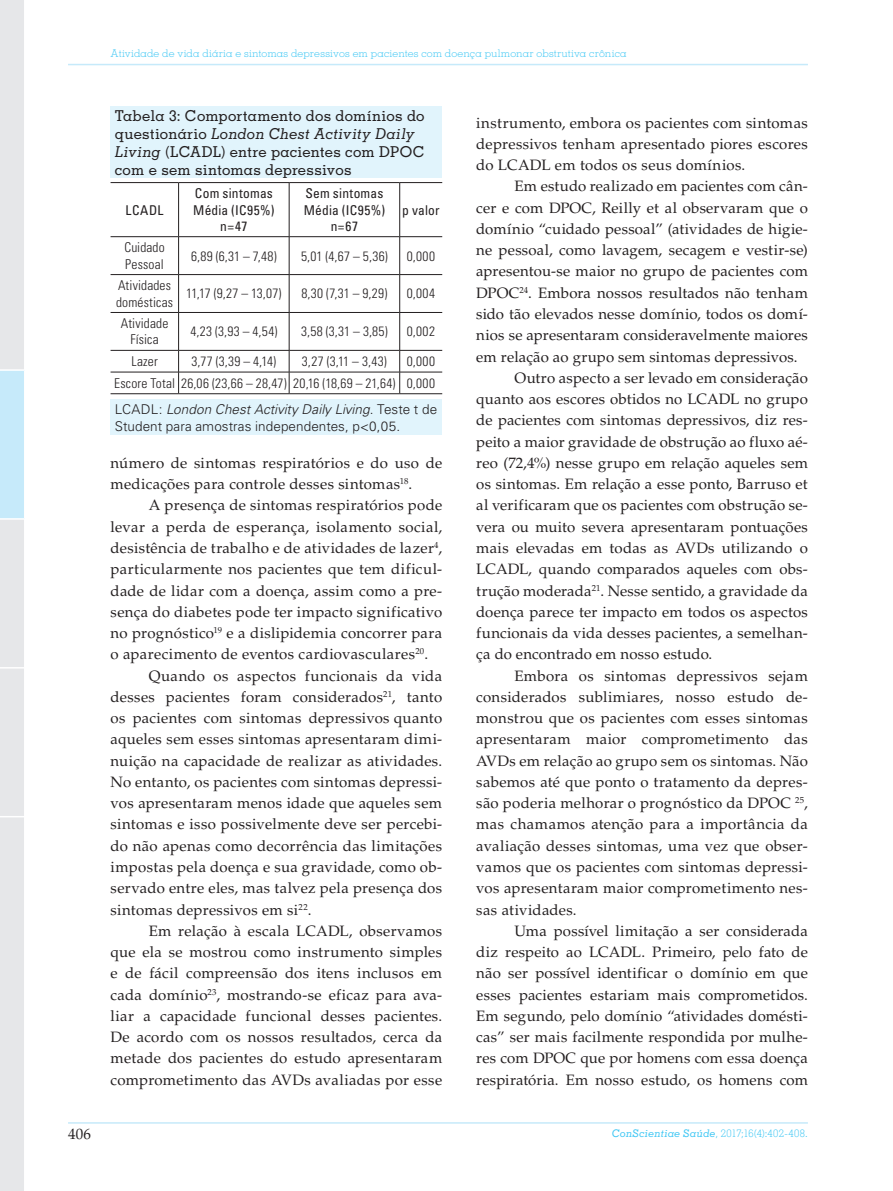
<style>
.page{position:relative;width:893px;height:1191px;background:#fff}
.page>*{position:absolute;margin:0;border:0;box-sizing:border-box;transform-origin:0 0}
.CS_Normal{font:15px/21.3px "Palatino LT Std";letter-spacing:.015em;color:#231f20;text-align:justify}
.CS_Tabela_-_titulo{font:500 15px/18px "Memphis LT Std";letter-spacing:.01em;color:#231f20}
.t1{font:300 condensed 13.5px/16.2px "Univers LT Std";letter-spacing:.015em;color:#231f20}
.CS_Tabela_-_corpo{font:300 13.5px/16.2px "Univers LT Std";letter-spacing:.005em;color:#231f20}
.t2{font:condensed 13.5px/16.2px "Univers LT Std";letter-spacing:.015em;color:#231f20;text-align:center}
.t3{font:300 10.5px "Memphis LT Std";letter-spacing:.01em;color:#40c7f4}
.t4{font:300 10.5px "Memphis LT Std";letter-spacing:.03em;color:#40c7f4}
.s1{font-style:italic}
.s2{font-weight:500;font-style:italic}
</style>
<div class="page">
<hr style="left:68px;top:64px;width:740px;height:1px;background:#c6eafa">
<hr style="left:68px;top:1122px;width:740px;height:1px;background:#c6eafa">
<svg style="left:0;top:0;width:24px;height:1191px;background:#e2e7eb"></svg>
<div style="left:111px;top:106px;width:331px;height:329px;background:#e1f4fc"></div>
<div style="left:111px;top:178px;width:331px;height:220px;background:#fff"></div>
<hr style="left:111px;top:182px;width:68px;height:1px;background:#231f20">
<hr style="left:179px;top:182px;width:110px;height:1px;background:#231f20">
<hr style="left:178px;top:183px;width:1px;height:53px;background:#231f20">
<hr style="left:289px;top:182px;width:111px;height:1px;background:#231f20">
<hr style="left:289px;top:183px;width:1px;height:53px;background:#231f20">
<hr style="left:400px;top:182px;width:42px;height:1px;background:#231f20">
<hr style="left:399px;top:183px;width:1px;height:53px;background:#231f20">
<hr style="left:111px;top:236px;width:68px;height:1px;background:#231f20">
<hr style="left:179px;top:236px;width:110px;height:1px;background:#231f20">
<hr style="left:178px;top:237px;width:1px;height:37px;background:#231f20">
<hr style="left:289px;top:236px;width:111px;height:1px;background:#231f20">
<hr style="left:289px;top:237px;width:1px;height:37px;background:#231f20">
<hr style="left:400px;top:236px;width:42px;height:1px;background:#231f20">
<hr style="left:399px;top:237px;width:1px;height:37px;background:#231f20">
<hr style="left:111px;top:274px;width:68px;height:1px;background:#231f20">
<hr style="left:179px;top:274px;width:110px;height:1px;background:#231f20">
<hr style="left:178px;top:275px;width:1px;height:37px;background:#231f20">
<hr style="left:289px;top:274px;width:111px;height:1px;background:#231f20">
<hr style="left:289px;top:275px;width:1px;height:37px;background:#231f20">
<hr style="left:400px;top:274px;width:42px;height:1px;background:#231f20">
<hr style="left:399px;top:275px;width:1px;height:37px;background:#231f20">
<hr style="left:111px;top:312px;width:68px;height:1px;background:#231f20">
<hr style="left:179px;top:312px;width:110px;height:1px;background:#231f20">
<hr style="left:178px;top:313px;width:1px;height:37px;background:#231f20">
<hr style="left:289px;top:312px;width:111px;height:1px;background:#231f20">
<hr style="left:289px;top:313px;width:1px;height:37px;background:#231f20">
<hr style="left:400px;top:312px;width:42px;height:1px;background:#231f20">
<hr style="left:399px;top:313px;width:1px;height:37px;background:#231f20">
<hr style="left:111px;top:350px;width:68px;height:1px;background:#231f20">
<hr style="left:179px;top:350px;width:110px;height:1px;background:#231f20">
<hr style="left:289px;top:350px;width:111px;height:1px;background:#231f20">
<hr style="left:400px;top:350px;width:42px;height:1px;background:#231f20">
<hr style="left:111px;top:372px;width:68px;height:1px;background:#231f20">
<hr style="left:179px;top:372px;width:110px;height:1px;background:#231f20">
<svg style="left:178px;top:350px;width:1px;height:43px"></svg>
<hr style="left:289px;top:372px;width:111px;height:1px;background:#231f20">
<svg style="left:289px;top:350px;width:1px;height:43px"></svg>
<hr style="left:400px;top:372px;width:42px;height:1px;background:#231f20">
<svg style="left:399px;top:350px;width:1px;height:43px"></svg>
<hr style="left:111px;top:393px;width:68px;height:1px;background:#231f20">
<hr style="left:179px;top:393px;width:110px;height:1px;background:#231f20">
<hr style="left:289px;top:393px;width:111px;height:1px;background:#231f20">
<hr style="left:400px;top:393px;width:42px;height:1px;background:#231f20">
<p class="t3" style="left:111px;top:47px;width:518px">Atividade de vida diária e sintomas depressivos em pacientes com doença pulmonar obstrutiva crônica</p>
<p class="CS_Tabela_-_titulo" style="left:115px;top:107px;width:311px">Tabela 3: Comportamento dos domínios do questionário <span class="s1">London Chest Activity Daily Living</span> (LCADL) entre pacientes com DPOC com e sem sintomas depressivos</p>
<p class="t2" style="left:126px;top:201px;width:39px">LCADL</p>
<p class="t2" style="left:193px;top:185px;width:83px">Com sintomas<br>Média (IC95%) n=47</p>
<p class="t2" style="left:304px;top:185px;width:83px">Sem sintomas<br>Média (IC95%) n=67</p>
<p class="t2" style="left:402px;top:201px;width:39px">p valor</p>
<p class="t1" style="left:124px;top:239px;width:42px">Cuidado<br>Pessoal</p>
<p class="t1" style="left:191px;top:248px;width:87px">6,89 (6,31 – 7,48)</p>
<p class="t1" style="left:301px;top:248px;width:88px">5,01 (4,67 – 5,36)</p>
<p class="t1" style="left:407px;top:248px;width:30px">0,000</p>
<p class="t1" style="left:116px;top:277px;width:59px">Atividades domésticas</p>
<p class="t1" style="left:186px;top:285px;width:97px">11,17 (9,27 – 13,07)</p>
<p class="t1" style="left:302px;top:285px;width:87px">8,30 (7,31 – 9,29)</p>
<p class="t1" style="left:407px;top:285px;width:30px">0,004</p>
<p class="t1" style="left:121px;top:315px;width:49px;text-align:center">Atividade<br>Física</p>
<p class="t1" style="left:190px;top:323px;width:89px">4,23 (3,93 – 4,54)</p>
<p class="t1" style="left:301px;top:323px;width:88px">3,58 (3,31 – 3,85)</p>
<p class="t1" style="left:407px;top:323px;width:30px">0,002</p>
<p class="t1" style="left:131px;top:353px;width:28px">Lazer</p>
<p class="t1" style="left:191px;top:353px;width:86px">3,77 (3,39 – 4,14)</p>
<p class="t1" style="left:302px;top:353px;width:86px">3,27 (3,11 – 3,43)</p>
<p class="t1" style="left:114px;top:350px;width:322px;line-height:21.8px;text-align:right">0,000<br>Escore Total 26,06 (23,66 – 28,47) 20,16 (18,69 – 21,64) 0,000</p>
<p class="CS_Tabela_-_corpo" style="left:115px;top:401px;width:324px">LCADL: <span class="s1">London Chest Activity Daily Living</span>. Teste t de<br>Student para amostras independentes, p&lt;0,05.</p>
<p class="CS_Normal" style="left:111px;top:452px;width:333px">número de sintomas respiratórios e do uso de medicações para controle desses sintomas<sup>18</sup>.</p>
<p class="CS_Normal" style="left:111px;top:495px;width:333px;text-indent:38px">A presença de sintomas respiratórios pode levar a perda de esperança, isolamento social, desistência de trabalho e de atividades de lazer<sup>4</sup>, particularmente nos pacientes que tem dificul&shy;dade de lidar com a doença, assim como a pre&shy;sença do diabetes pode ter impacto significativo no prognóstico<sup>19</sup> e a dislipidemia concorrer para o aparecimento de eventos cardiovasculares<sup>20</sup>.</p>
<p class="CS_Normal" style="left:111px;top:665px;width:333px;text-indent:38px">Quando os aspectos funcionais da vida desses pacientes foram considerados<sup>21</sup>, tanto os pacientes com sintomas depressivos quanto aqueles sem esses sintomas apresentaram dimi&shy;nuição na capacidade de realizar as atividades.<br>No entanto, os pacientes com sintomas depressi&shy;vos apresentaram menos idade que aqueles sem sintomas e isso possivelmente deve ser percebi&shy;do não apenas como decorrência das limitações impostas pela doença e sua gravidade, como ob&shy;servado entre eles, mas talvez pela presença dos sintomas depressivos em si<sup>22</sup>.</p>
<p class="CS_Normal" style="left:111px;top:920px;width:333px;text-indent:38px">Em relação à escala LCADL, observamos que ela se mostrou como instrumento simples e de fácil compreensão dos itens inclusos em cada domínio<sup>23</sup>, mostrando-se eficaz para ava&shy;liar a capacidade funcional desses pacientes.<br>De acordo com os nossos resultados, cerca da metade dos pacientes do estudo apresentaram comprometimento das AVDs avaliadas por esse</p>
<p class="CS_Normal" style="left:476px;top:112px;width:333px">instrumento, embora os pacientes com sintomas depressivos tenham apresentado piores escores do LCADL em todos os seus domínios.</p>
<p class="CS_Normal" style="left:476px;top:176px;width:333px;text-indent:38px">Em estudo realizado em pacientes com cân&shy;cer e com DPOC, Reilly et al observaram que o domínio “cuidado pessoal” (atividades de higie&shy;ne pessoal, como lavagem, secagem e vestir-se) apresentou-se maior no grupo de pacientes com DPOC<sup>24</sup>. Embora nossos resultados não tenham sido tão elevados nesse domínio, todos os domí&shy;nios se apresentaram consideravelmente maiores em relação ao grupo sem sintomas depressivos.</p>
<p class="CS_Normal" style="left:476px;top:367px;width:333px;text-indent:38px">Outro aspecto a ser levado em consideração quanto aos escores obtidos no LCADL no grupo de pacientes com sintomas depressivos, diz res&shy;peito a maior gravidade de obstrução ao fluxo aé&shy;reo (72,4%) nesse grupo em relação aqueles sem os sintomas. Em relação a esse ponto, Barruso et al verificaram que os pacientes com obstrução se&shy;vera ou muito severa apresentaram pontuações mais elevadas em todas as AVDs utilizando o LCADL, quando comparados aqueles com obs&shy;trução moderada<sup>21</sup>. Nesse sentido, a gravidade da doença parece ter impacto em todos os aspectos funcionais da vida desses pacientes, a semelhan&shy;ça do encontrado em nosso estudo.</p>
<p class="CS_Normal" style="left:476px;top:665px;width:333px;text-indent:38px">Embora os sintomas depressivos sejam considerados sublimiares, nosso estudo de&shy;monstrou que os pacientes com esses sintomas apresentaram maior comprometimento das AVDs em relação ao grupo sem os sintomas. Não sabemos até que ponto o tratamento da depres&shy;são poderia melhorar o prognóstico da DPOC <sup>25</sup>, mas chamamos atenção para a importância da avaliação desses sintomas, uma vez que obser&shy;vamos que os pacientes com sintomas depressi&shy;vos apresentaram maior comprometimento nes&shy;sas atividades.</p>
<p class="CS_Normal" style="left:476px;top:920px;width:333px;text-indent:38px">Uma possível limitação a ser considerada diz respeito ao LCADL. Primeiro, pelo fato de não ser possível identificar o domínio em que esses pacientes estariam mais comprometidos.<br>Em segundo, pelo domínio “atividades domésti&shy;cas” ser mais facilmente respondida por mulhe&shy;res com DPOC que por homens com essa doença respiratória. Em nosso estudo, os homens com</p>
<p class="CS_Normal" style="left:68px;top:1123px;width:25px">406</p>
<p class="t4" style="left:612px;top:1127px;width:197px"><span class="s2">ConScientiae Saúde</span>, 2017;16(4):402-408.</p>
</div>
